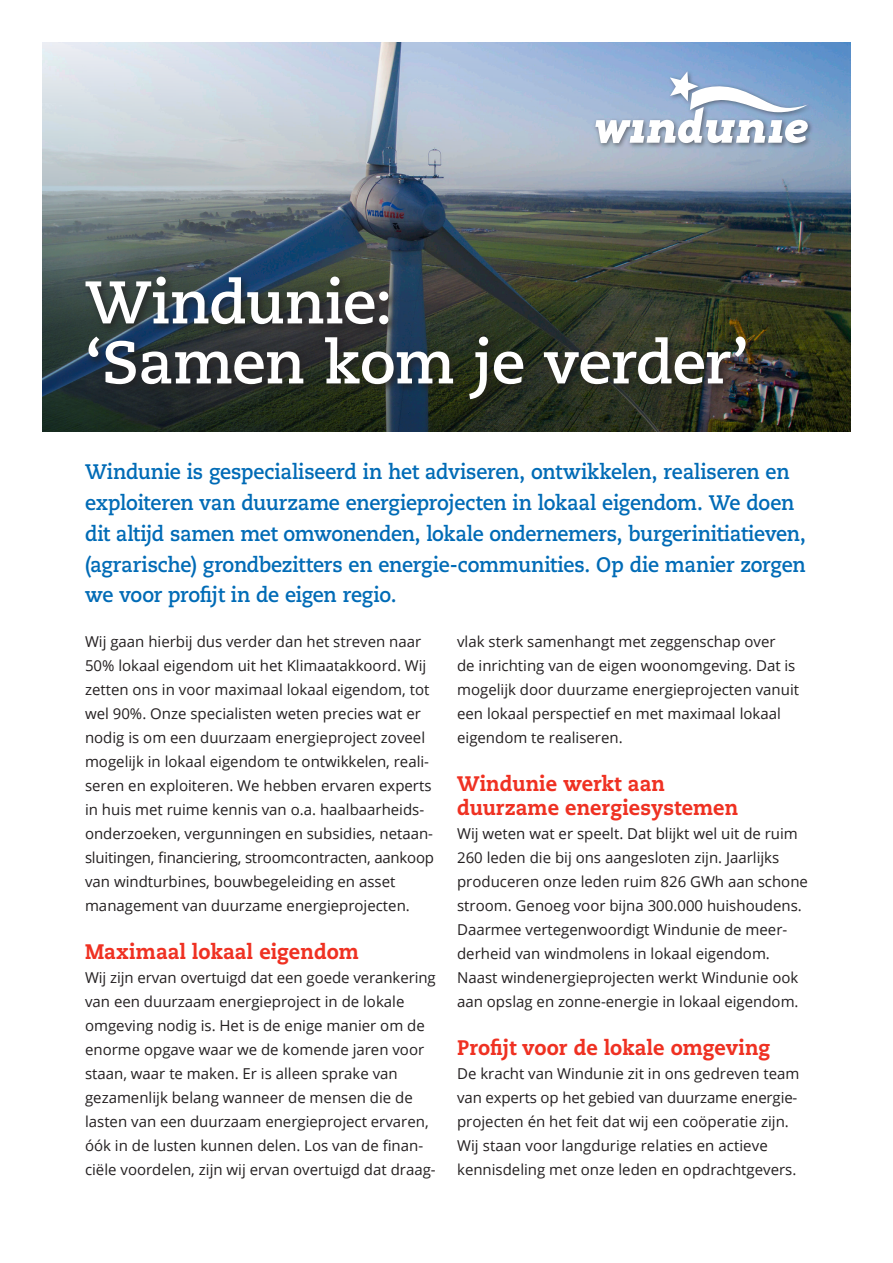
<style>
.page{position:relative;width:893px;height:1263px;background:#fff}
.page>*{position:absolute;margin:0;border:0;box-sizing:border-box;transform-origin:0 0}
.Heading{font:700 60px "Caecilia LT Std";letter-spacing:-.01em;color:#fff}
.Intro{font:700 21px/30.9px "Caecilia LT Std";letter-spacing:-.015em;color:#006bb6;scale:.94 1}
.Body{font:800 21px/24px "Caecilia LT Std";color:#ef3122;scale:.94 1}
.Body-2{font:15px/24px "Open Sans";color:#231f20}
</style>
<div class="page">
<img style="left:43px;top:43px;width:807px;height:388px">
<div style="left:593px;top:69px;width:220px;height:80px;background:#231f20;opacity:.5"></div>
<svg style="left:595px;top:71px;width:217px;height:72px"></svg>
<div style="left:82px;top:273px;width:673px;height:136px;background:#231f20;opacity:.75"></div>
<p class="Heading" style="left:85px;top:267px;width:309px">Windunie:</p>
<p class="Heading" style="left:85px;top:327px;width:665px">‘Samen kom je verder’</p>
<p class="Intro" style="left:85px;top:457px;width:768px">Windunie is gespecialiseerd in het adviseren, ontwikkelen, realiseren en exploiteren van duurzame energieprojecten in lokaal eigendom. We doen dit altijd samen met omwonenden, lokale ondernemers, burgerinitiatieven, (agrarische) grondbezitters en energie-communities. Op die manier zorgen we voor profijt in de eigen regio.</p>
<p class="Body-2" style="left:85px;top:629px;width:351px">Wij gaan hierbij dus verder dan het streven naar 50% lokaal eigendom uit het Klimaatakkoord. Wij zetten ons in voor maximaal lokaal eigendom, tot wel 90%. Onze specialisten weten precies wat er nodig is om een duurzaam energieproject zoveel mogelijk in lokaal eigendom te ontwikkelen, reali&shy;seren en exploiteren. We hebben ervaren experts in huis met ruime kennis van o.a. haalbaarheids&shy;onderzoeken, vergunningen en subsidies, netaan&shy;sluitingen, financiering, stroomcontracten, aankoop van windturbines, bouwbegeleiding en asset management van duurzame energieprojecten.</p>
<p class="Body" style="left:85px;top:940px;width:293px">Maximaal lokaal eigendom</p>
<p class="Body-2" style="left:85px;top:965px;width:352px">Wij zijn ervan overtuigd dat een goede verankering van een duurzaam energieproject in de lokale omgeving nodig is. Het is de enige manier om de enorme opgave waar we de komende jaren voor staan, waar te maken. Er is alleen sprake van gezamenlijk belang wanneer de mensen die de lasten van een duurzaam energieproject ervaren, óók in de lusten kunnen delen. Los van de finan&shy;ciële voordelen, zijn wij ervan overtuigd dat draag-</p>
<p class="Body-2" style="left:457px;top:629px;width:344px">vlak sterk samenhangt met zeggenschap over<br>de inrichting van de eigen woonomgeving. Dat is mogelijk door duurzame energieprojecten vanuit een lokaal perspectief en met maximaal lokaal eigendom te realiseren.</p>
<p class="Body" style="left:457px;top:772px;width:301px">Windunie werkt aan duurzame energiesystemen</p>
<p class="Body-2" style="left:457px;top:821px;width:352px">Wij weten wat er speelt. Dat blijkt wel uit de ruim 260 leden die bij ons aangesloten zijn. Jaarlijks produceren onze leden ruim 826 GWh aan schone stroom. Genoeg voor bijna 300.000 huishoudens.<br>Daarmee vertegenwoordigt Windunie de meer&shy;derheid van windmolens in lokaal eigendom.<br>Naast windenergieprojecten werkt Windunie ook aan opslag en zonne-energie in lokaal eigendom.</p>
<p class="Body" style="left:457px;top:1036px;width:335px">Profijt voor de lokale omgeving</p>
<p class="Body-2" style="left:457px;top:1061px;width:344px">De kracht van Windunie zit in ons gedreven team van experts op het gebied van duurzame energie&shy;projecten én het feit dat wij een coöperatie zijn.<br>Wij staan voor langdurige relaties en actieve kennisdeling met onze leden en opdrachtgevers.</p>
</div>
